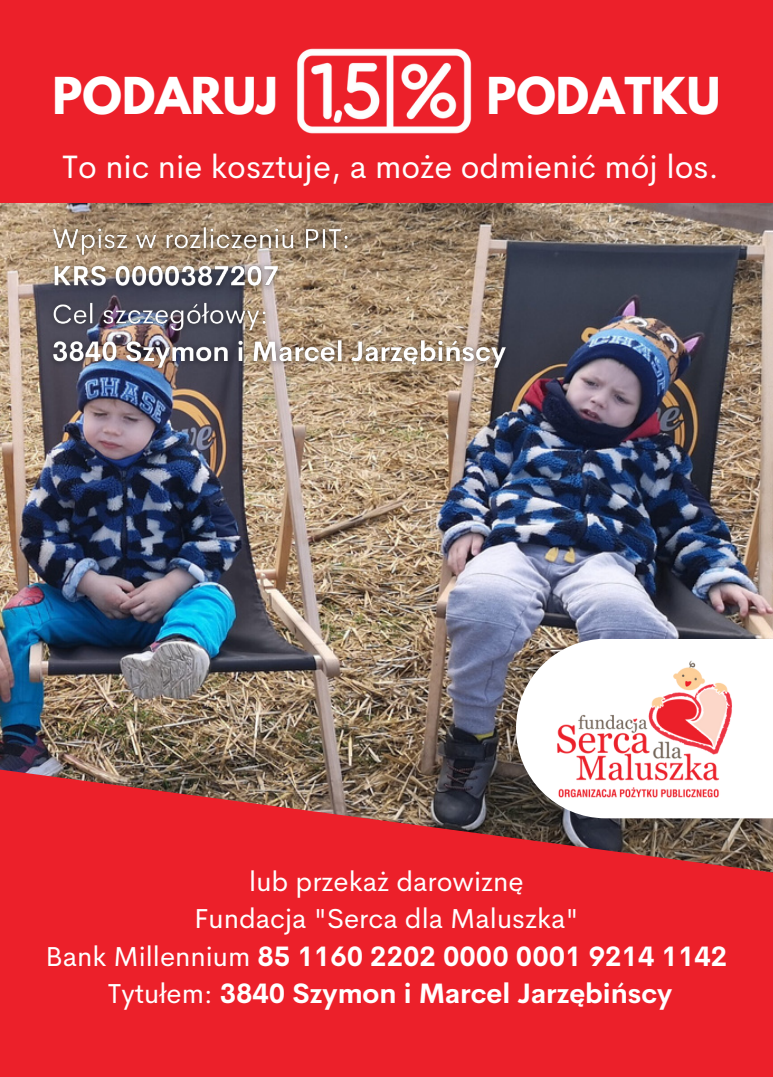
<style>
.page{position:relative;width:773px;height:1077px;background:#fff}
.page>*{position:absolute;margin:0;border:0;box-sizing:border-box;transform-origin:0 0}
.t1{font:700 45px "League Spartan";color:#fff}
.t2{font:32.5px "Cerebri Sans";color:#fff}
.t3{font:27.5px/37.5px "Cerebri Sans";color:#fff;text-align:center}
.s1{font-weight:700}
</style>
<div class="page">
<div style="left:0;top:0;width:772px;height:1076px;background:#ec202a"></div>
<img style="left:0;top:204px;width:772px;height:557px">
<svg style="left:0;top:761px;width:772px;height:112px"></svg>
<svg style="left:516px;top:638px;width:256px;height:180px;background:#dedbda"></svg>
<img style="left:544px;top:660px;width:200px;height:137px">
<img style="left:297px;top:48px;width:175px;height:86px">
<img style="left:41px;top:210px;width:477px;height:173px">
<h1 class="t1" style="left:53px;top:73px;width:226px">PODARUJ</h1>
<h1 class="t1" style="left:486px;top:73px;width:235px">PODATKU</h1>
<p class="t2" style="left:62px;top:146px;width:658px">To nic nie kosztuje, a może odmienić mój los.</p>
<p class="t3" style="left:46px;top:862px;width:683px">lub przekaż darowiznę<br>Fundacja "Serca dla Maluszka"<br>Bank Millennium <span class="s1">85 1160 2202 0000 0001 9214 1142<br></span>Tytułem: <span class="s1">3840 Szymon i Marcel Jarzębińscy</span></p>
</div>
